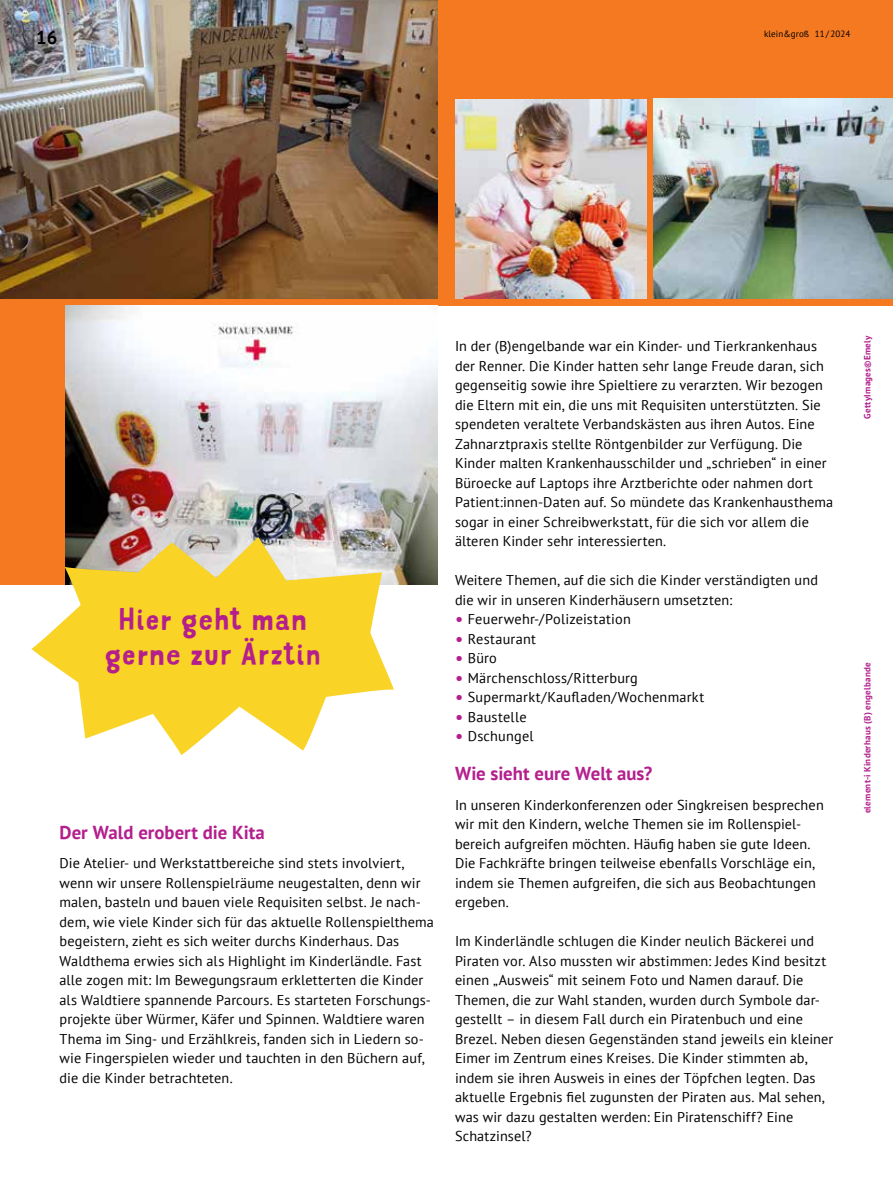
<style>
.page{position:relative;width:893px;height:1191px;background:#fff}
.page>*{position:absolute;margin:0;border:0;box-sizing:border-box;transform-origin:0 0}
.t1{font:30px/34.5px "Mr Dodo";letter-spacing:-.005em;color:#b41e8d;text-align:center}
.t2{font:700 18.75px "PT Sans";color:#b41e8d}
.t3{font:700 18.75px "PT Sans";color:#000}
.t4{font:14.25px/19.5px "PT Sans";letter-spacing:.01em;color:#000}
.t5{font:700 9px "PT Sans";letter-spacing:.03em;color:#b41e8d}
.t6{font:9px "PT Sans";letter-spacing:.01em;color:#000}
.s1{color:#b41e8d}
</style>
<div class="page">
<div style="left:0;top:0;width:893px;height:305px;background:#f47920"></div>
<div style="left:0;top:0;width:436px;height:585px;background:#f47920"></div>
<img style="left:654px;top:99px;width:239px;height:199px">
<img style="left:0;top:0;width:438px;height:298px">
<img style="left:66px;top:305px;width:372px;height:279px">
<svg style="left:31px;top:537px;width:365px;height:218px;fill:#f9d325"></svg>
<img style="left:455px;top:99px;width:191px;height:199px">
<h2 class="t3" style="left:36px;top:28px;width:23px">16</h2>
<p class="t6" style="left:764px;top:29px;width:88px">klein&amp;groß 11 / 2024</p>
<h1 class="t1" style="left:104px;top:603px;width:219px">Hier geht man gerne zur Ärztin</h1>
<h2 class="t2" style="left:60px;top:822px;width:207px">Der Wald erobert die Kita</h2>
<p class="t4" style="left:60px;top:854px;width:376px">Die Atelier- und Werkstattbereiche sind stets involviert, wenn wir unsere Rollenspielräume neugestalten, denn wir malen, basteln und bauen viele Requisiten selbst. Je nach&shy;dem, wie viele Kinder sich für das aktuelle Rollenspielthema begeistern, zieht es sich weiter durchs Kinderhaus. Das Waldthema erwies sich als Highlight im Kinderländle. Fast alle zogen mit: Im Bewegungsraum erkletterten die Kinder als Waldtiere spannende Parcours. Es starteten Forschungs&shy;projekte über Würmer, Käfer und Spinnen. Waldtiere waren Thema im Sing- und Erzählkreis, fanden sich in Liedern so&shy;wie Fingerspielen wieder und tauchten in den Büchern auf, die die Kinder betrachteten.</p>
<p class="t4" style="left:455px;top:337px;width:380px">In der (B)engelbande war ein Kinder- und Tierkrankenhaus der Renner. Die Kinder hatten sehr lange Freude daran, sich gegenseitig sowie ihre Spieltiere zu verarzten. Wir bezogen die Eltern mit ein, die uns mit Requisiten unterstützten. Sie spendeten veraltete Verbandskästen aus ihren Autos. Eine Zahnarztpraxis stellte Röntgenbilder zur Verfügung. Die Kinder malten Krankenhausschilder und „schrieben“ in einer Büroecke auf Laptops ihre Arztberichte oder nahmen dort Patient:innen-Daten auf. So mündete das Krankenhausthema sogar in einer Schreibwerkstatt, für die sich vor allem die älteren Kinder sehr interessierten.</p>
<p class="t4" style="left:455px;top:571px;width:364px">Weitere Themen, auf die sich die Kinder verständigten und die wir in unseren Kinderhäusern umsetzten:</p>
<p class="t4" style="left:455px;top:610px;width:177px"><span class="s1">✓</span> Feuerwehr-/Polizeistation</p>
<p class="t4" style="left:455px;top:629px;width:83px"><span class="s1">✓</span> Restaurant</p>
<p class="t4" style="left:455px;top:649px;width:43px"><span class="s1">✓</span> Büro</p>
<p class="t4" style="left:455px;top:668px;width:184px"><span class="s1">✓</span> Märchenschloss/Ritterburg</p>
<p class="t4" style="left:455px;top:687px;width:251px"><span class="s1">✓</span> Supermarkt/Kaufladen/Wochenmarkt</p>
<p class="t4" style="left:455px;top:707px;width:73px"><span class="s1">✓</span> Baustelle</p>
<p class="t4" style="left:455px;top:727px;width:80px"><span class="s1">✓</span> Dschungel</p>
<h2 class="t2" style="left:455px;top:764px;width:199px">Wie sieht eure Welt aus?</h2>
<p class="t4" style="left:455px;top:795px;width:370px">In unseren Kinderkonferenzen oder Singkreisen besprechen wir mit den Kindern, welche Themen sie im Rollenspiel&shy;bereich aufgreifen möchten. Häufig haben sie gute Ideen.<br>Die Fachkräfte bringen teilweise ebenfalls Vorschläge ein, indem sie Themen aufgreifen, die sich aus Beobachtungen ergeben.</p>
<p class="t4" style="left:455px;top:932px;width:380px">Im Kinderländle schlugen die Kinder neulich Bäckerei und Piraten vor. Also mussten wir abstimmen: Jedes Kind besitzt einen „Ausweis“ mit seinem Foto und Namen darauf. Die Themen, die zur Wahl standen, wurden durch Symbole dar&shy;gestellt – in diesem Fall durch ein Piratenbuch und eine Brezel. Neben diesen Gegenständen stand jeweils ein kleiner Eimer im Zentrum eines Kreises. Die Kinder stimmten ab, indem sie ihren Ausweis in eines der Töpfchen legten. Das aktuelle Ergebnis fiel zugunsten der Piraten aus. Mal sehen, was wir dazu gestalten werden: Ein Piratenschiff? Eine Schatzinsel?</p>
<p class="t5" style="left:863px;top:419px;width:84px;rotate:-90deg">GettyImages©Emely</p>
<p class="t5" style="left:863px;top:813px;width:153px;rotate:-90deg">element-i Kinderhaus (B) engelbande</p>
</div>
